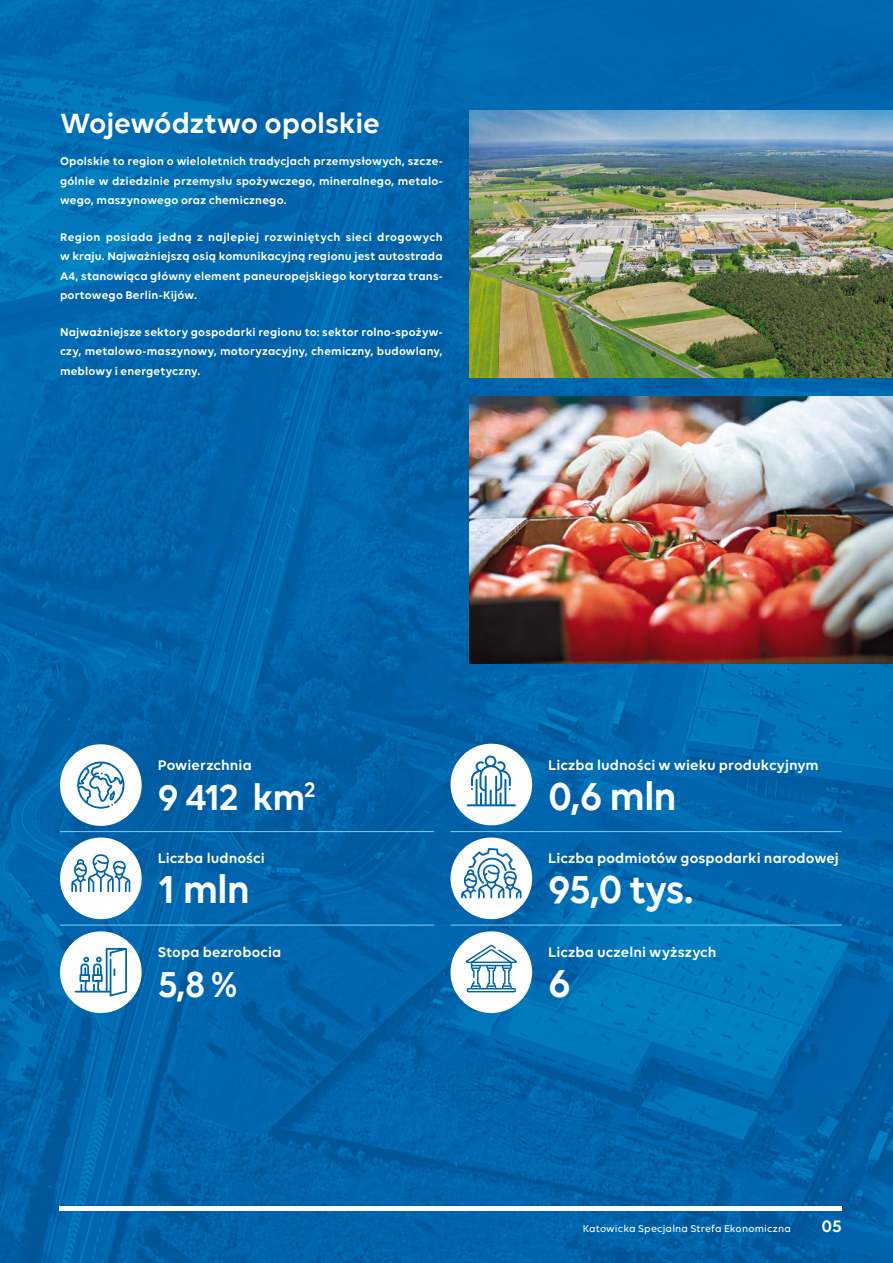
<style>
.page{position:relative;width:893px;height:1263px;background:#fff}
.page>*{position:absolute;margin:0;border:0;box-sizing:border-box;transform-origin:0 0}
.t1{font:600 42px "Volte";letter-spacing:-.025em;color:#fff;scale:.96 1}
.t2{font:600 39px "Volte";color:#fff;scale:.96 1}
.t3{font:600 30px "Volte";letter-spacing:-.005em;color:#fff}
.t4{font:600 18px "Volte";color:#fff}
.t5{font:600 15px "Volte";letter-spacing:.005em;color:#fff}
.t6{font:600 12px/19.5px "Volte";letter-spacing:.015em;color:#fff;text-align:justify}
.t7{font:500 10.5px "Volte";letter-spacing:.015em;color:#fff}
</style>
<div class="page">
<img style="left:0;top:0;width:893px;height:1263px">
<hr style="left:60px;top:1207px;width:782px;height:4px;background:#fff">
<svg style="left:0;top:0;width:1px;height:542px"></svg>
<img style="left:469px;top:111px;width:424px;height:267px">
<img style="left:469px;top:397px;width:424px;height:267px">
<hr style="left:60px;top:831px;width:85px;height:1px;background:#6cc5eb">
<hr style="left:145px;top:831px;width:289px;height:1px;background:#6cc5eb">
<hr style="left:60px;top:924px;width:85px;height:2px;background:#6cc5eb">
<hr style="left:145px;top:924px;width:289px;height:2px;background:#6cc5eb">
<div style="left:60px;top:744px;width:82px;height:82px;background:#fff;border-radius:50%"></div>
<svg style="left:77px;top:761px;width:48px;height:48px"></svg>
<div style="left:60px;top:837px;width:82px;height:82px;background:#fff;border-radius:50%"></div>
<svg style="left:71px;top:854px;width:59px;height:38px"></svg>
<div style="left:60px;top:931px;width:82px;height:82px;background:#fff;border-radius:50%"></div>
<svg style="left:75px;top:948px;width:52px;height:48px"></svg>
<hr style="left:450px;top:831px;width:86px;height:1px;background:#6cc5eb">
<hr style="left:536px;top:831px;width:306px;height:1px;background:#6cc5eb">
<hr style="left:450px;top:924px;width:86px;height:2px;background:#6cc5eb">
<hr style="left:536px;top:924px;width:306px;height:2px;background:#6cc5eb">
<div style="left:450px;top:744px;width:82px;height:81px;background:#fff;border-radius:50%"></div>
<svg style="left:467px;top:755px;width:49px;height:51px"></svg>
<div style="left:450px;top:837px;width:82px;height:82px;background:#fff;border-radius:50%"></div>
<svg style="left:461px;top:848px;width:60px;height:50px"></svg>
<div style="left:450px;top:931px;width:82px;height:82px;background:#fff;border-radius:50%"></div>
<svg style="left:466px;top:945px;width:51px;height:47px"></svg>
<h3 class="t3" style="left:60px;top:106px;width:321px">Województwo opolskie</h3>
<p class="t6" style="left:60px;top:151px;width:384px">Opolskie to region o wieloletnich tradycjach przemysłowych, szcze&shy;gólnie w dziedzinie przemysłu spożywczego, mineralnego, metalo&shy;wego, maszynowego oraz chemicznego.</p>
<p class="t6" style="left:60px;top:227px;width:384px">Region posiada jedną z najlepiej rozwiniętych sieci drogowych w kraju. N ajważniejszą osią komunikacyjną regionu jest autostrada A4, stanowiąca główny element paneuropejskiego korytarza trans&shy;portowego Berlin-Kijów.</p>
<p class="t6" style="left:60px;top:322px;width:384px">N ajważniejsze sektory gospodarki regionu to: sektor rolno-spożyw&shy;czy, metalowo-maszynowy, motoryzacyjny, chemiczny, budowlany, meblowy i energetyczny.</p>
<p class="t5" style="left:158px;top:756px;width:96px">Powierzchnia</p>
<h2 class="t2" style="left:158px;top:774px;width:166px">9 412 km<sup>2</sup></h2>
<p class="t5" style="left:158px;top:849px;width:108px">Liczba ludności</p>
<h1 class="t1" style="left:158px;top:864px;width:98px">1 mln</h1>
<p class="t5" style="left:158px;top:943px;width:125px">Stopa bezrobocia</p>
<h2 class="t2" style="left:158px;top:961px;width:83px">5,8 %</h2>
<p class="t5" style="left:548px;top:756px;width:272px">Liczba ludności w wieku produkcyjnym</p>
<h1 class="t1" style="left:548px;top:771px;width:135px">0,6 mln</h1>
<p class="t5" style="left:548px;top:849px;width:294px">Liczba podmiotów gospodarki narodowej</p>
<h1 class="t1" style="left:548px;top:864px;width:153px">95,0 tys.</h1>
<p class="t5" style="left:548px;top:943px;width:170px">Liczba uczelni wyższych</p>
<h1 class="t1" style="left:548px;top:958px;width:25px">6</h1>
<p class="t7" style="left:583px;top:1223px;width:210px">Katowicka Specjalna Strefa Ekonomiczna</p>
<h3 class="t4" style="left:822px;top:1216px;width:22px">05</h3>
</div>
